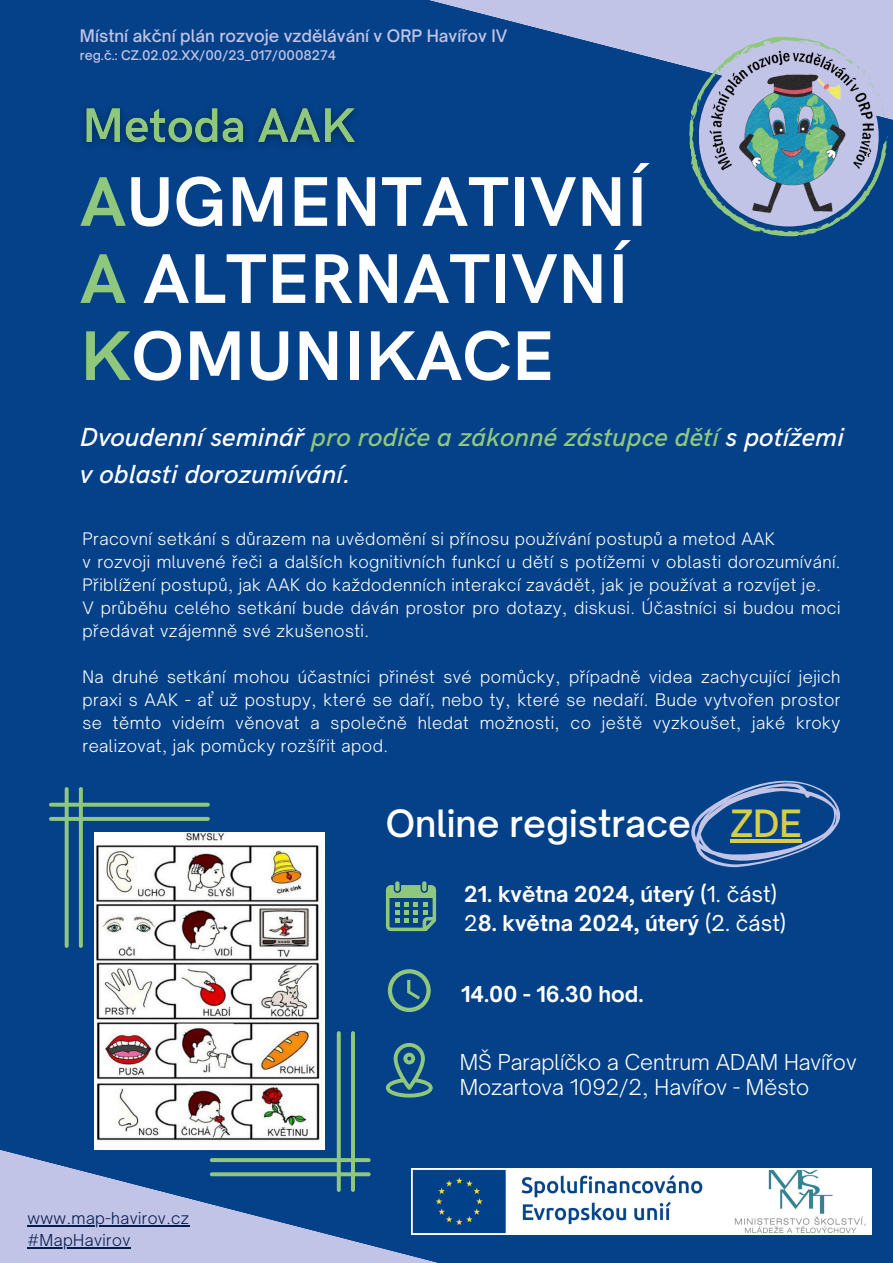
<style>
.page{position:relative;width:893px;height:1263px;background:#044189}
.page>*{position:absolute;margin:0;border:0;box-sizing:border-box;transform-origin:0 0}
.t1{font:700 70.5px/77.1px "HK Grotesk";color:#fff}
.t2{font:500 36px "Open Sauce One";color:#fff}
.t3{font:italic 500 26.25px/36.6px "HK Grotesk";color:#fff}
.t4{font:700 21px "Open Sauce One";color:#fff}
.t5{font:300 21px/24.8px "Open Sauce One";color:#fff}
.t6{font:300 16.5px/23.1px "Open Sauce One";letter-spacing:.025em;color:#fff}
.t7{font:500 16.5px "Open Sauce One";color:#c1c4e6}
.t8{font:300 15.75px "Open Sauce One";letter-spacing:.025em;color:#051c4c}
.t9{font:500 12.75px "Open Sauce One";color:#c1c4e6}
.s1{color:#8fc87c}
.s2{color:#d7ce47}
.s3{font-weight:400}
</style>
<div class="page">
<svg style="left:395px;top:881px;width:4px;height:10px"></svg>
<svg style="left:422px;top:881px;width:4px;height:10px"></svg>
<svg style="left:386px;top:885px;width:50px;height:46px"></svg>
<svg style="left:388px;top:969px;width:42px;height:43px"></svg>
<svg style="left:386px;top:1043px;width:46px;height:54px"></svg>
<svg style="left:429px;top:0;width:464px;height:120px"></svg>
<svg style="left:0;top:1133px;width:539px;height:130px"></svg>
<img style="left:411px;top:1169px;width:460px;height:66px">
<img style="left:95px;top:832px;width:230px;height:317px">
<svg style="left:691px;top:780px;width:150px;height:87px"></svg>
<img style="left:84px;top:108px;width:272px;height:39px">
<hr style="left:730px;top:839px;width:71px;height:4px;background:#d7ce47">
<hr style="left:27px;top:1225px;width:163px;height:1px;background:#051c4c">
<hr style="left:27px;top:1247px;width:104px;height:1px;background:#051c4c">
<svg style="left:689px;top:37px;width:199px;height:199px"></svg>
<svg style="left:49px;top:787px;width:161px;height:161px"></svg>
<svg style="left:210px;top:1031px;width:161px;height:161px"></svg>
<p class="t7" style="left:80px;top:25px;width:429px">Místní akční plán rozvoje vzdělávání v ORP Havířov IV</p>
<h3 class="t9" style="left:80px;top:47px;width:258px">reg.č.: CZ.02.02.XX/00/23_017/0008274</h3>
<p class="t1" style="left:80px;top:166px;width:569px"><span class="s1">A</span>UGMENTATIVNÍ<br><span class="s1">A</span> ALTERNATIVNÍ<br><span class="s1">K</span>OMUNIKACE</p>
<h1 class="t3" style="left:80px;top:420px;width:765px">Dvoudenní seminář <span class="s1">pro rodiče a zákonné zástupce dětí</span> s potížemi v oblasti dorozumívání.</h1>
<p class="t6" style="left:82px;top:527px;width:694px">Pracovní setkání s důrazem na uvědomění si přínosu používání postupů a metod AAK</p>
<p class="t6" style="left:82px;top:550px;width:759px">v rozvoji mluvené řeči a dalších kognitivních funkcí u dětí s potížemi v oblasti dorozumívání.<br>Přiblížení postupů, jak AAK do každodenních interakcí zavádět, jak je používat a rozvíjet je.</p>
<h6 class="t6" style="left:82px;top:596px;width:759px">V průběhu celého setkání bude dáván prostor pro dotazy, diskusi. Účastníci si budou moci předávat vzájemně své zkušenosti.</h6>
<p class="t6" style="left:82px;top:665px;width:759px;text-align:justify">Na druhé setkání mohou účastníci přinést své pomůcky, případně videa zachycující jejich praxi s AAK - ať už postupy, které se daří, nebo ty, které se nedaří. Bude vytvořen prostor se těmto videím věnovat a společně hledat možnosti, co ještě vyzkoušet, jaké kroky realizovat, jak pomůcky rozšířit apod.</p>
<h4 class="t2" style="left:386px;top:801px;width:417px">Online registrace <span class="s2">ZDE</span></h4>
<p class="t4" style="left:464px;top:881px;width:314px">21. května 2024, úterý (<span class="s3">1. část)</span></p>
<p class="t4" style="left:464px;top:910px;width:323px"><span class="s3">2</span>8. května 2024, úterý <span class="s3">(2. část)</span></p>
<p class="t4" style="left:461px;top:981px;width:184px">14.00 - 16.30 hod.</p>
<p class="t8" style="left:27px;top:1208px;width:163px">www.map-havirov.cz</p>
<p class="t8" style="left:27px;top:1230px;width:104px">#MapHavirov</p>
<p class="t5" style="left:460px;top:1050px;width:398px">MŠ Paraplíčko a Centrum ADAM Havířov<br>Mozartova 1092/2, Havířov - Město</p>
</div>
